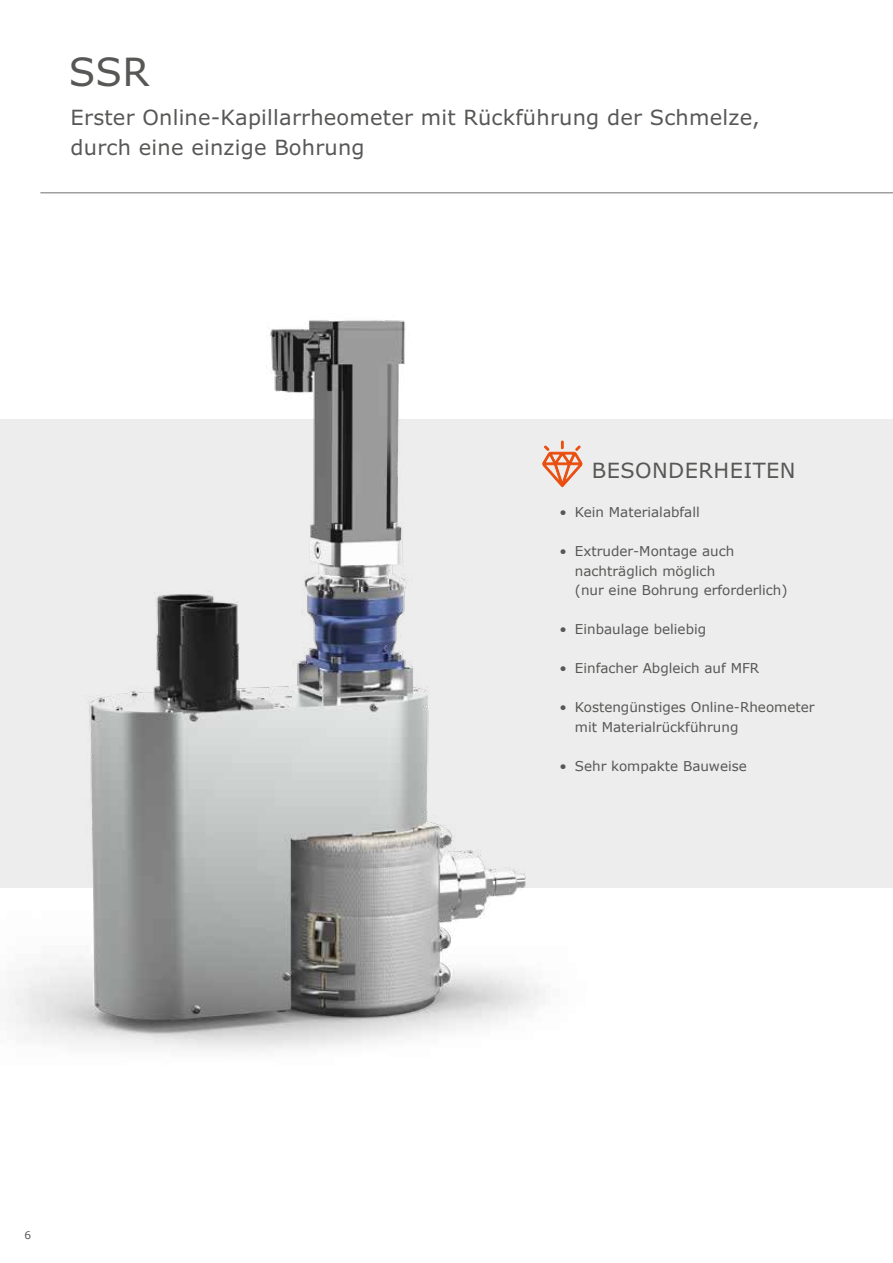
<style>
.page{position:relative;width:893px;height:1263px;background:#fff}
.page>*{position:absolute;margin:0;border:0;box-sizing:border-box;transform-origin:0 0}
.t1{font:39px "Verdana Pro";color:#575756}
.t2{font:21px/30px "Verdana Pro";letter-spacing:.01em;color:#575756}
.t3{font:13.5px/19.5px "Verdana";color:#575756}
.t4{font:10.5px "Verdana";color:#575756}
</style>
<div class="page">
<div style="left:0;top:420px;width:893px;height:468px;background:#ededed"></div>
<img style="left:0;top:320px;width:586px;height:732px">
<hr style="left:40px;top:192px;width:853px;height:1px;background:#706f6f">
<h1 class="t1" style="left:69px;top:47px;width:82px">SSR</h1>
<h2 class="t2" style="left:71px;top:103px;width:691px">Erster Online-Kapillarrheometer mit Rückführung der Schmelze, durch eine einzige Bohrung</h2>
<h2 class="t2" style="left:592px;top:456px;width:205px">BESONDERHEITEN</h2>
<p class="t3" style="left:560px;top:502px;width:142px">• Kein Materialabfall</p>
<p class="t3" style="left:575px;top:541px;width:214px;text-indent:-15px">• Extruder-Montage auch nachträglich möglich<br>(nur eine Bohrung erforderlich)</p>
<p class="t3" style="left:560px;top:619px;width:148px">• Einbaulage beliebig</p>
<p class="t3" style="left:560px;top:658px;width:201px">• Einfacher Abgleich auf MFR</p>
<p class="t3" style="left:575px;top:697px;width:241px;text-indent:-15px">• Kostengünstiges Online-Rheometer mit Materialrückführung</p>
<p class="t3" style="left:560px;top:756px;width:189px">• Sehr kompakte Bauweise</p>
<p class="t4" style="left:25px;top:1228px;width:8px">6</p>
</div>
